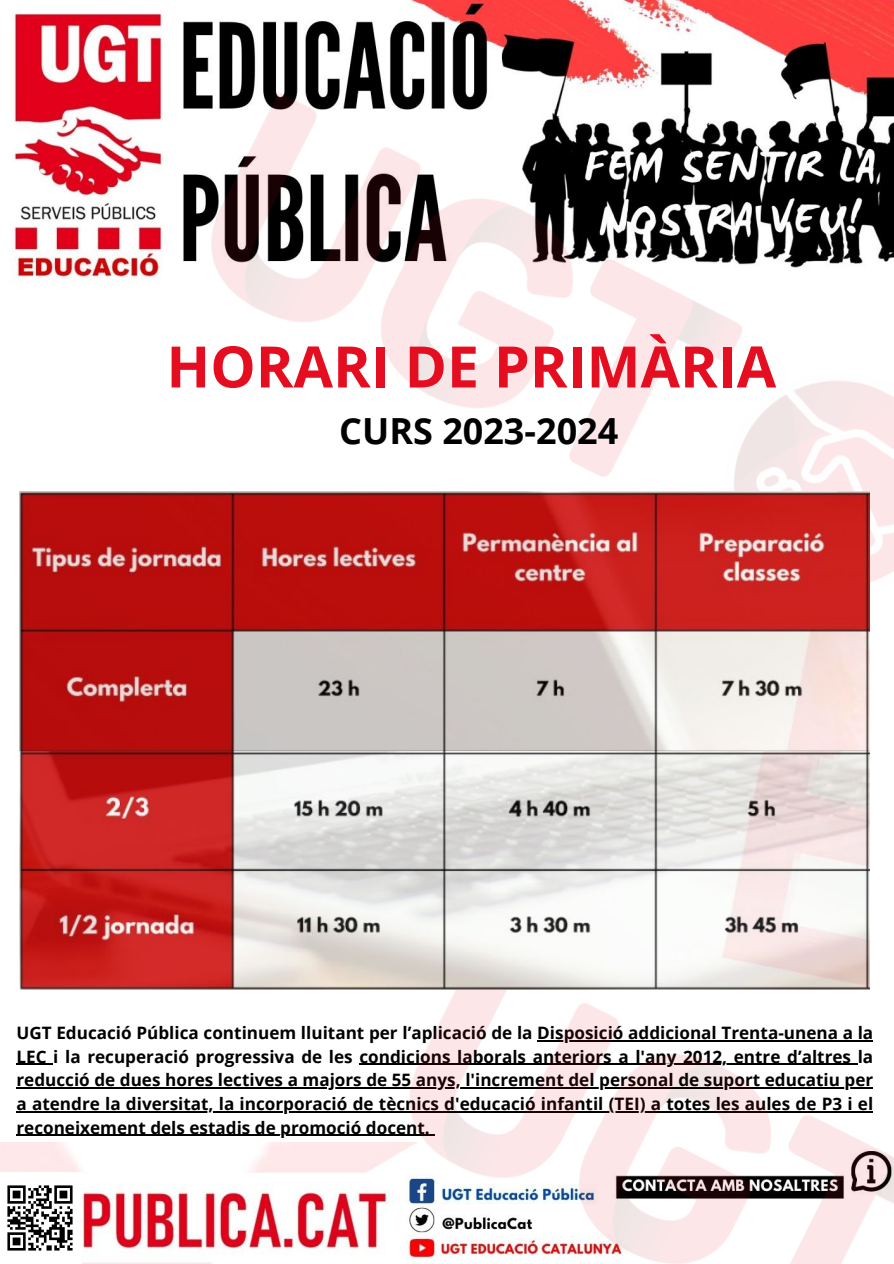
<style>
.page{position:relative;width:894px;height:1264px;background:#fff}
.page>*{position:absolute;margin:0;border:0;box-sizing:border-box;transform-origin:0 0}
.t1{font:700 57.15px "Open Sans";color:#e40e20}
.t2{font:700 36px "Open Sans";color:#000}
.t3{font:700 17.1px/23.7px "Open Sans";color:#000;text-align:justify}
</style>
<div class="page">
<img style="left:12px;top:0;width:881px;height:725px">
<hr style="left:16px;top:1063px;width:37px;height:1px;background:#000">
<hr style="left:16px;top:1087px;width:857px;height:1px;background:#000">
<hr style="left:16px;top:1111px;width:857px;height:1px;background:#000">
<hr style="left:16px;top:1134px;width:413px;height:1px;background:#000">
<img style="left:111px;top:768px;width:782px;height:495px">
<img style="left:7px;top:1185px;width:66px;height:66px">
<img style="left:20px;top:492px;width:849px;height:259px">
<img style="left:20px;top:751px;width:849px;height:238px">
<p class="t1" style="left:166px;top:326px;width:611px">HORARI DE PRIMÀRIA</p>
<p class="t2" style="left:339px;top:405px;width:280px">CURS 2023-2024</p>
<p class="t3" style="left:16px;top:1020px;width:858px">UGT Educació Pública continuem lluitant per l’aplicació de la Disposició addicional Trenta-unena a la LEC i la recuperació progressiva de les condicions laborals anteriors a l'any 2012, entre d’altres la reducció de dues hores lectives a majors de 55 anys, l'increment del personal de suport educatiu per a atendre la diversitat, la incorporació de tècnics d'educació infantil (TEI) a totes les aules de P3 i el reconeixement dels estadis de promoció docent.</p>
</div>
